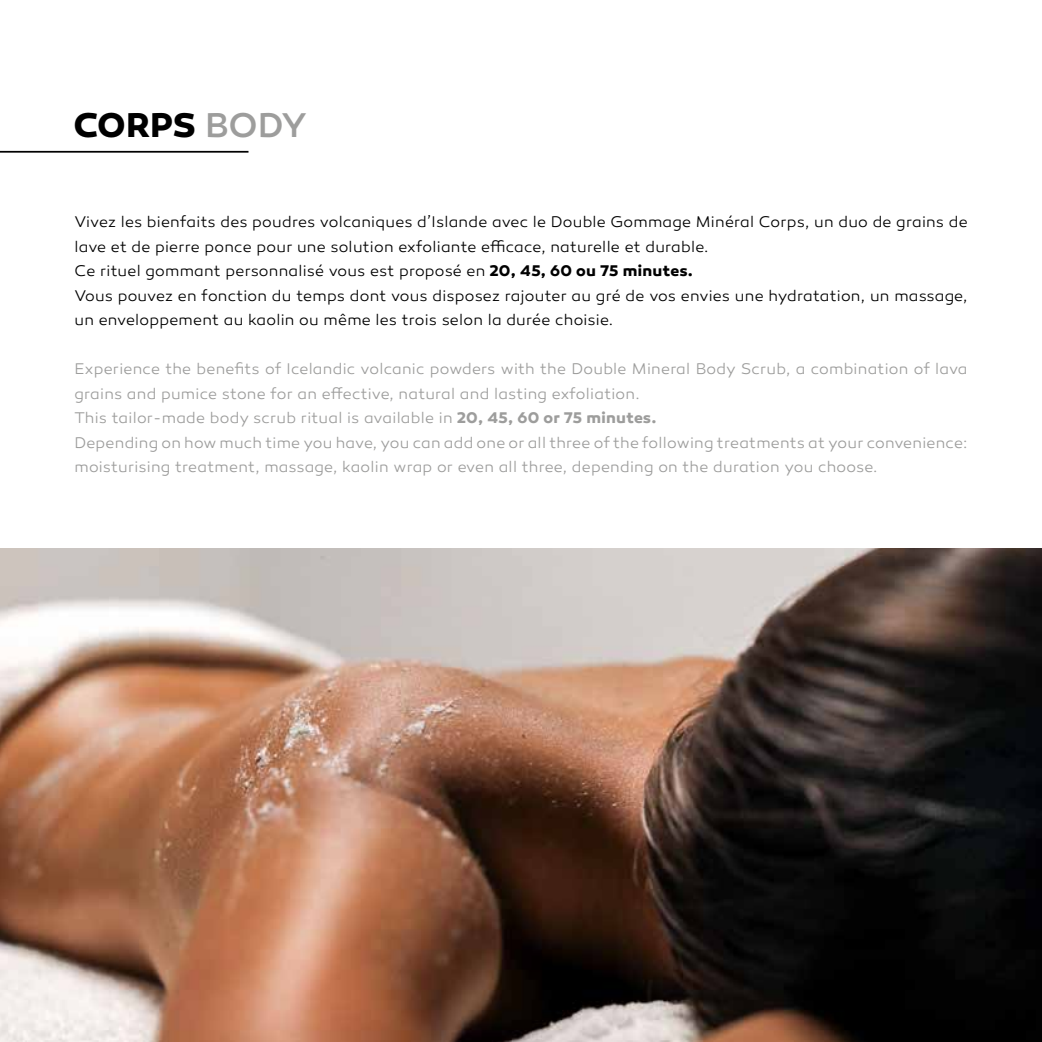
<style>
.page{position:relative;width:1042px;height:1042px;background:#fff}
.page>*{position:absolute;margin:0;border:0;box-sizing:border-box;transform-origin:0 0}
.t1{font:700 35px "Canaro";letter-spacing:-.005em;color:#000}
.t2{font:300 15.75px/24.5px "Canaro";letter-spacing:.015em;color:#9d9d9c}
.t3{font:300 15.75px/24.5px "Canaro";letter-spacing:.015em;color:#000}
.s1{font-weight:500;color:#9d9d9c}
.s2{font-weight:700}
</style>
<div class="page">
<hr style="left:0;top:151px;width:248px;height:2px;background:#000">
<img style="left:0;top:548px;width:1042px;height:494px">
<h1 class="t1" style="left:73px;top:103px;width:235px">CORPS <span class="s1">BODY</span></h1>
<p class="t3" style="left:74px;top:210px;width:895px">Vivez les bienfaits des poudres volcaniques d’Islande avec le Double Gommage Minéral Corps, un duo de grains de lave et de pierre ponce pour une solution exfoliante efficace, naturelle et durable.<br>Ce rituel gommant personnalisé vous est proposé en <span class="s2">20, 45, 60 ou 75 minutes.<br></span>Vous pouvez en fonction du temps dont vous disposez rajouter au gré de vos envies une hydratation, un massage, un enveloppement au kaolin ou même les trois selon la durée choisie.</p>
<p class="t2" style="left:74px;top:357px;width:894px">Experience the benefits of Icelandic volcanic powders with the Double Mineral Body Scrub, a combination of lava grains and pumice stone for an effective, natural and lasting exfoliation.<br>This tailor-made body scrub ritual is available in <span class="s2">20, 45, 60 or 75 minutes.<br></span>Depending on how much time you have, you can add one or all three of the following treatments at your convenience: moisturising treatment, massage, kaolin wrap or even all three, depending on the duration you choose.</p>
</div>
